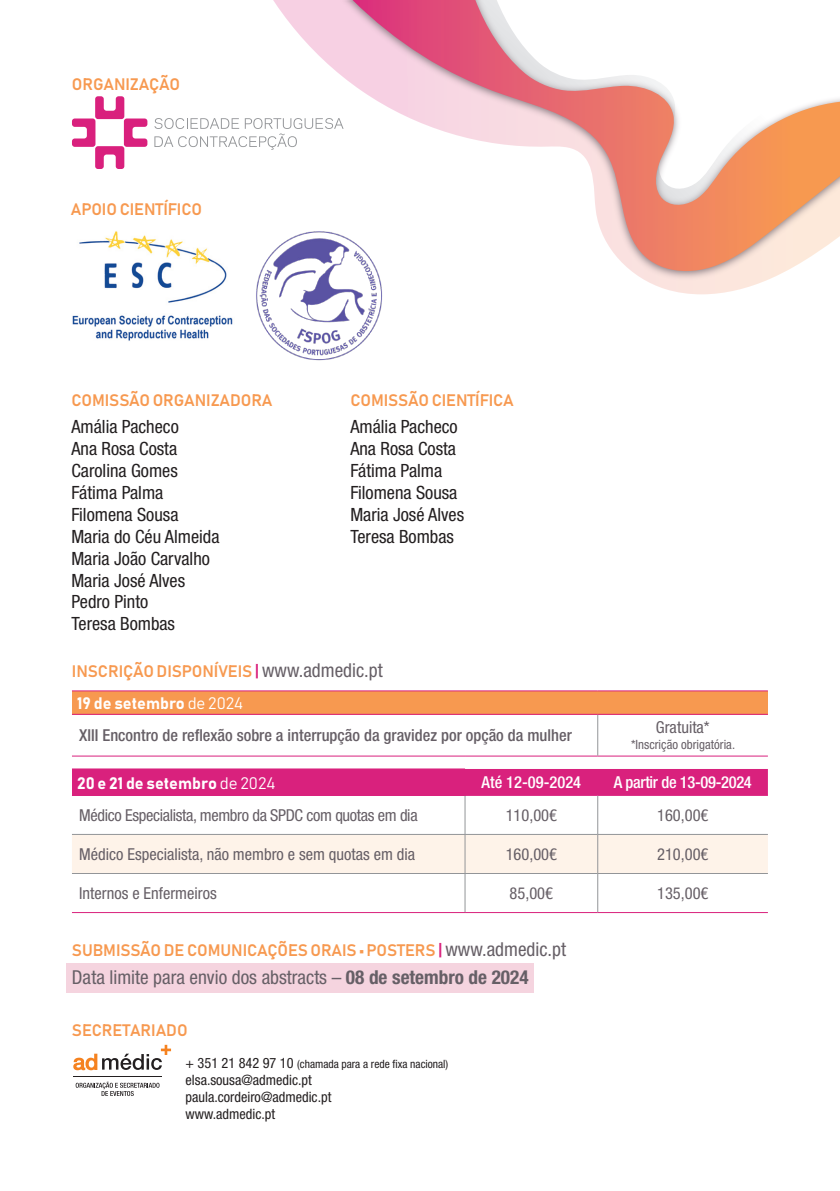
<style>
.page{position:relative;width:840px;height:1191px;background:#fff}
.page>*{position:absolute;margin:0;border:0;box-sizing:border-box;transform-origin:0 0}
.t1{font:condensed 19.2px "Helvetica Neue LT Std";color:#665f66}
.t2{font:condensed 18.2px "Helvetica Neue LT Std";color:#231f20}
.t3{font:16.4px "Bahnschrift";letter-spacing:-.005em;color:#f79950}
.t4{font:condensed 16.4px "Helvetica Neue LT Std";color:#665f66}
.t5{font:500 condensed 16.4px "Helvetica Neue LT Std";color:#665f66}
.t6{font:condensed 16.4px "Helvetica Neue LT Std";letter-spacing:-.02em;color:#665f66}
.t7{font:16.4px "Bahnschrift";color:#fff}
.t8{font:500 condensed 16.4px "Helvetica Neue LT Std";letter-spacing:-.02em;color:#fff}
.t9{font:500 condensed 16.4px "Helvetica Neue LT Std";color:#fff}
.t10{font:condensed 14.2px "Helvetica Neue LT Std";color:#231f20}
.t11{font:condensed 12.8px "Helvetica Neue LT Std";color:#665f66}
.t12{font:condensed 11.4px "Helvetica Neue LT Std";color:#231f20}
.s1{color:#d9217d}
.s2{font-family:"Helvetica Neue LT Std";font-stretch:condensed;font-size:19.2px;color:#665f66}
.s3{font-weight:700}
.s4{font-size:14.2px}
</style>
<div class="page">
<div style="left:67px;top:964px;width:466px;height:29px;background:#f5d4df"></div>
<hr style="left:73px;top:1076px;width:89px;height:1px;background:#231f20">
<svg style="left:73px;top:1044px;width:98px;height:26px"></svg>
<svg style="left:76px;top:1081px;width:83px;height:15px"></svg>
<svg style="left:154px;top:118px;width:93px;height:29px"></svg>
<svg style="left:72px;top:96px;width:75px;height:73px"></svg>
<div style="left:72px;top:691px;width:695px;height:23px;background:#f79950"></div>
<div style="left:72px;top:769px;width:393px;height:26px;background:#d9217d"></div>
<div style="left:465px;top:769px;width:302px;height:26px;background:#d9217d"></div>
<div style="left:72px;top:835px;width:695px;height:38px;background:#fef3e9"></div>
<hr style="left:72px;top:690px;width:393px;height:1px;background:#d9217d">
<hr style="left:465px;top:690px;width:132px;height:1px;background:#d9217d">
<hr style="left:597px;top:690px;width:170px;height:1px;background:#d9217d">
<hr style="left:72px;top:714px;width:393px;height:1px;background:#d9217d">
<hr style="left:465px;top:714px;width:132px;height:1px;background:#d9217d">
<hr style="left:597px;top:714px;width:170px;height:1px;background:#d9217d">
<hr style="left:72px;top:755px;width:393px;height:1px;background:#d9217d">
<hr style="left:465px;top:755px;width:132px;height:1px;background:#d9217d">
<hr style="left:597px;top:755px;width:170px;height:1px;background:#d9217d">
<hr style="left:72px;top:768px;width:393px;height:1px;background:#d9217d">
<hr style="left:72px;top:795px;width:393px;height:1px;background:#d9217d">
<hr style="left:465px;top:795px;width:132px;height:1px;background:#d9217d">
<hr style="left:597px;top:795px;width:170px;height:1px;background:#d9217d">
<hr style="left:72px;top:912px;width:393px;height:1px;background:#d9217d">
<hr style="left:465px;top:912px;width:132px;height:1px;background:#d9217d">
<hr style="left:597px;top:912px;width:170px;height:1px;background:#d9217d">
<hr style="left:597px;top:715px;width:1px;height:40px;background:#939598">
<hr style="left:464px;top:796px;width:1px;height:38px;background:#939598">
<hr style="left:597px;top:796px;width:1px;height:38px;background:#939598">
<hr style="left:72px;top:834px;width:393px;height:1px;background:#939598">
<hr style="left:465px;top:834px;width:132px;height:1px;background:#939598">
<hr style="left:464px;top:834px;width:1px;height:39px;background:#939598">
<hr style="left:597px;top:834px;width:170px;height:1px;background:#939598">
<hr style="left:597px;top:834px;width:1px;height:39px;background:#939598">
<hr style="left:72px;top:873px;width:393px;height:1px;background:#939598">
<hr style="left:465px;top:873px;width:132px;height:1px;background:#939598">
<hr style="left:464px;top:873px;width:1px;height:39px;background:#939598">
<hr style="left:597px;top:873px;width:170px;height:1px;background:#939598">
<hr style="left:597px;top:873px;width:1px;height:39px;background:#939598">
<svg style="left:653px;top:284px;width:103px;height:10px"></svg>
<img style="left:247px;top:0;width:539px;height:284px">
<svg style="left:352px;top:0;width:487px;height:271px"></svg>
<img style="left:72px;top:231px;width:161px;height:110px">
<img style="left:255px;top:230px;width:127px;height:130px">
<p class="t3" style="left:72px;top:73px;width:109px">ORGANIZAÇÃO</p>
<p class="t3" style="left:71px;top:199px;width:133px">APOIO CIENTÍFICO</p>
<p class="t3" style="left:71px;top:390px;width:202px">COMISSÃO ORGANIZADORA</p>
<p class="t2" style="left:71px;top:416px;width:109px">Amália Pacheco</p>
<p class="t2" style="left:71px;top:438px;width:107px">Ana Rosa Costa</p>
<p class="t2" style="left:71px;top:460px;width:108px">Carolina Gomes</p>
<p class="t2" style="left:71px;top:482px;width:93px">Fátima Palma</p>
<p class="t2" style="left:71px;top:504px;width:108px">Filomena Sousa</p>
<p class="t2" style="left:71px;top:525px;width:149px">Maria do Céu Almeida</p>
<p class="t2" style="left:71px;top:547px;width:140px">Maria João Carvalho</p>
<p class="t2" style="left:71px;top:569px;width:115px">Maria José Alves</p>
<p class="t2" style="left:71px;top:591px;width:78px">Pedro Pinto</p>
<p class="t2" style="left:71px;top:613px;width:105px">Teresa Bombas</p>
<p class="t3" style="left:350px;top:390px;width:165px">COMISSÃO CIENTÍFICA</p>
<p class="t2" style="left:350px;top:416px;width:109px">Amália Pacheco</p>
<p class="t2" style="left:350px;top:438px;width:107px">Ana Rosa Costa</p>
<p class="t2" style="left:350px;top:460px;width:93px">Fátima Palma</p>
<p class="t2" style="left:350px;top:482px;width:108px">Filomena Sousa</p>
<p class="t2" style="left:350px;top:504px;width:115px">Maria José Alves</p>
<p class="t2" style="left:350px;top:525px;width:105px">Teresa Bombas</p>
<p class="t3" style="left:72px;top:660px;width:312px">INSCRIÇÃO DISPONÍVEIS <span class="s1">|</span> <span class="s2">www.admedic.pt</span></p>
<p class="t7" style="left:77px;top:693px;width:167px">19 de setembro de 2024</p>
<p class="t5" style="left:79px;top:725px;width:494px">XIII Encontro de reflexão sobre a interrupção da gravidez por opção da mulher</p>
<p class="t4" style="left:655px;top:718px;width:55px">Gratuita*</p>
<p class="t11" style="left:630px;top:737px;width:105px">*Inscrição obrigatória.</p>
<p class="t7" style="left:77px;top:772px;width:200px">20 e 21 de setembro de 2024</p>
<p class="t9" style="left:481px;top:772px;width:101px">Até 12-09-2024</p>
<p class="t8" style="left:613px;top:772px;width:139px">A partir de 13-09-2024</p>
<p class="t6" style="left:79px;top:805px;width:339px">Médico Especialista, membro da SPDC com quotas em dia</p>
<p class="t4" style="left:505px;top:805px;width:53px">110,00€</p>
<p class="t4" style="left:656px;top:805px;width:53px">160,00€</p>
<p class="t4" style="left:79px;top:844px;width:337px">Médico Especialista, não membro e sem quotas em dia</p>
<p class="t4" style="left:505px;top:844px;width:53px">160,00€</p>
<p class="t4" style="left:656px;top:844px;width:53px">210,00€</p>
<p class="t4" style="left:79px;top:883px;width:139px">Internos e Enfermeiros</p>
<p class="t4" style="left:509px;top:883px;width:45px">85,00€</p>
<p class="t4" style="left:656px;top:883px;width:53px">135,00€</p>
<p class="t3" style="left:72px;top:939px;width:495px">SUBMISSÃO DE COMUNICAÇÕES ORAIS • POSTERS <span class="s1">|</span> <span class="s2">www.admedic.pt</span></p>
<p class="t1" style="left:72px;top:966px;width:458px">Data limite para envio dos abstracts – <span class="s3">08 de setembro de 2024</span></p>
<p class="t3" style="left:72px;top:1019px;width:117px">SECRETARIADO</p>
<p class="t12" style="left:185px;top:1057px;width:264px"><span class="s4">+ 351 21 842 97 10</span> (chamada para a rede fixa nacional)</p>
<p class="t10" style="left:185px;top:1071px;width:128px">elsa.sousa@admedic.pt</p>
<p class="t10" style="left:185px;top:1088px;width:147px">paula.cordeiro@admedic.pt</p>
<p class="t10" style="left:185px;top:1105px;width:91px">www.admedic.pt</p>
</div>
